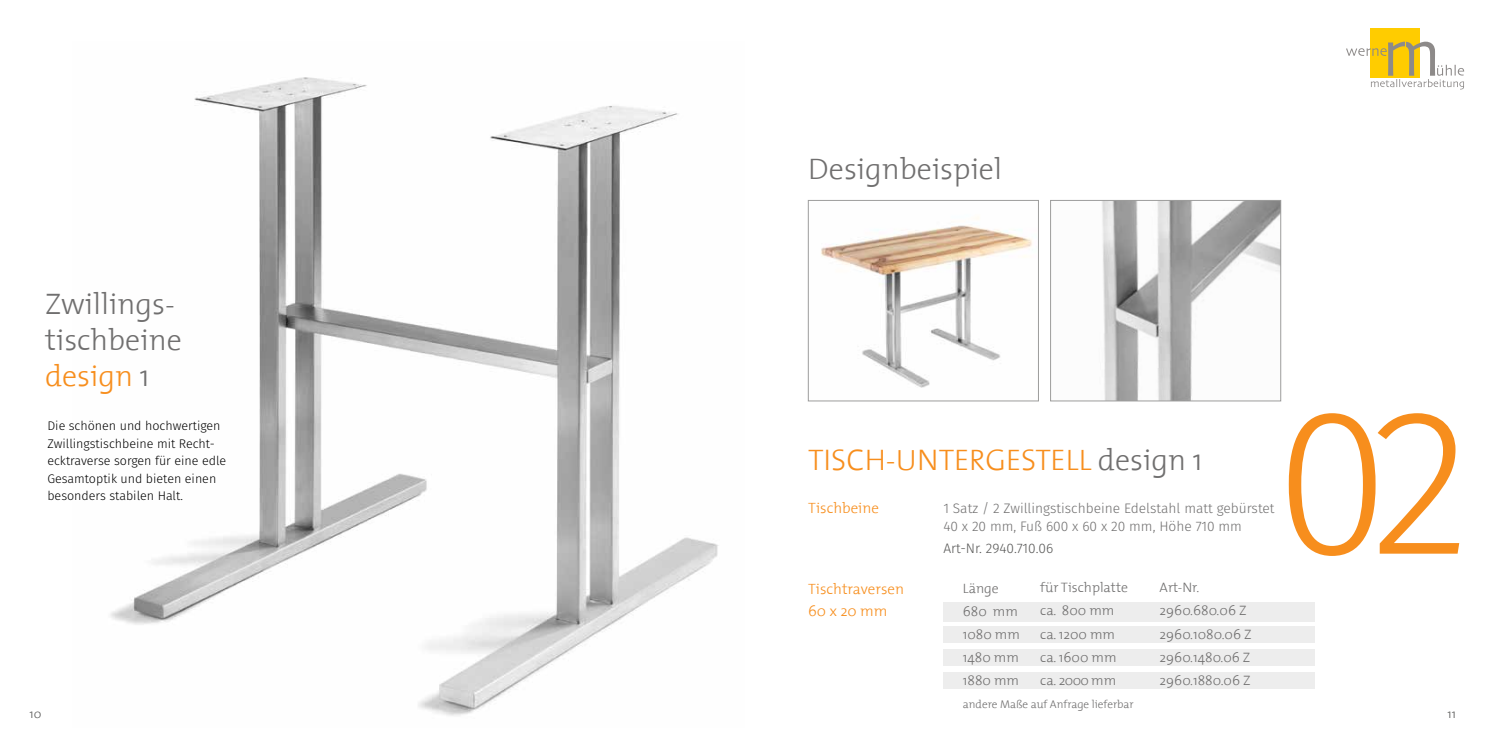
<style>
.page{position:relative;width:1489px;height:745px;background:#fff}
.page>*{position:absolute;margin:0;border:0;box-sizing:border-box;transform-origin:0 0}
.t1{font:300 207.5px "Fira Sans";color:#f78e1d}
.t2{font:300 30px/36px "The Mix 3";color:#706f6f}
.t3{font:300 30px "The Mix 3";color:#f78e1d}
.t4{font:300 15px/22.5px "The Mix 3";color:#f78e1d}
.t5{font:300 13.75px/23.1px "The Mix 3";color:#706f6f}
.t6{font:300 13.75px/17.5px "Fira Sans";color:#706f6f}
.t7{font:300 13.75px "Fira Sans";color:#575756}
.t8{font:300 12.5px/17.5px "Fira Sans";color:#000}
.t9{font:300 12.5px "The Mix 3";color:#575756}
.t10{font:300 11.25px "The Mix 3";color:#706f6f}
.s1{color:#f78e1d}
.s2{color:#706f6f}
</style>
<div class="page">
<img style="left:821px;top:217px;width:211px;height:171px">
<div style="left:808px;top:200px;width:230px;height:201px;border:1px solid #9d9d9c"></div>
<img style="left:1102px;top:202px;width:176px;height:197px">
<div style="left:1050px;top:200px;width:230px;height:201px;border:1px solid #9d9d9c"></div>
<img style="left:110px;top:77px;width:609px;height:639px">
<div style="left:943px;top:649px;width:371px;height:16px;background:#ededed"></div>
<div style="left:943px;top:601px;width:371px;height:20px;background:#ededed"></div>
<div style="left:943px;top:626px;width:371px;height:16px;background:#ededed"></div>
<div style="left:943px;top:672px;width:371px;height:16px;background:#ededed"></div>
<div style="left:1370px;top:28px;width:49px;height:50px;background:#fc0"></div>
<svg style="left:1346px;top:42px;width:117px;height:47px"></svg>
<h2 class="t2" style="left:45px;top:284px;width:138px">Zwillings&shy;tischbeine <span class="s1">design</span> 1</h2>
<h2 class="t2" style="left:808px;top:149px;width:195px">Designbeispiel</h2>
<h1 class="t1" style="left:1274px;top:334px;width:197px">02</h1>
<p class="t8" style="left:47px;top:417px;width:180px">Die schönen und hochwertigen<br>Zwillingstischbeine mit Recht&shy;ecktraverse sorgen für eine edle<br>Gesamtoptik und bieten einen besonders stabilen Halt.</p>
<h2 class="t3" style="left:808px;top:435px;width:396px">TISCH-UNTERGESTELL <span class="s2">design 1</span></h2>
<p class="t4" style="left:808px;top:496px;width:72px">Tischbeine</p>
<p class="t6" style="left:943px;top:499px;width:333px">1 Satz / 2 Zwillingstischbeine Edelstahl matt gebürstet<br>40 x 20 mm, Fuß 600 x 60 x 20 mm, Höhe 710 mm</p>
<p class="t7" style="left:943px;top:538px;width:111px">Art-Nr. 2940.710.06</p>
<p class="t5" style="left:1040px;top:575px;width:89px">für Tischplatte ca. 800 mm ca. 1200 mm ca. 1600 mm ca. 2000 mm</p>
<p class="t5" style="left:1159px;top:575px;width:93px">Art-Nr.<br>2960.680.06 Z<br>2960.1080.06 Z<br>2960.1480.06 Z<br>2960.1880.06 Z</p>
<p class="t4" style="left:808px;top:576px;width:97px">Tischtraversen<br>60 x 20 mm</p>
<p class="t5" style="left:962px;top:575px;width:59px">Länge<br>680 mm<br>1080 mm<br>1480 mm<br>1880 mm</p>
<p class="t10" style="left:962px;top:694px;width:172px">andere Maße auf Anfrage lieferbar</p>
<p class="t9" style="left:30px;top:703px;width:13px">10</p>
<p class="t9" style="left:1447px;top:703px;width:10px">11</p>
</div>
